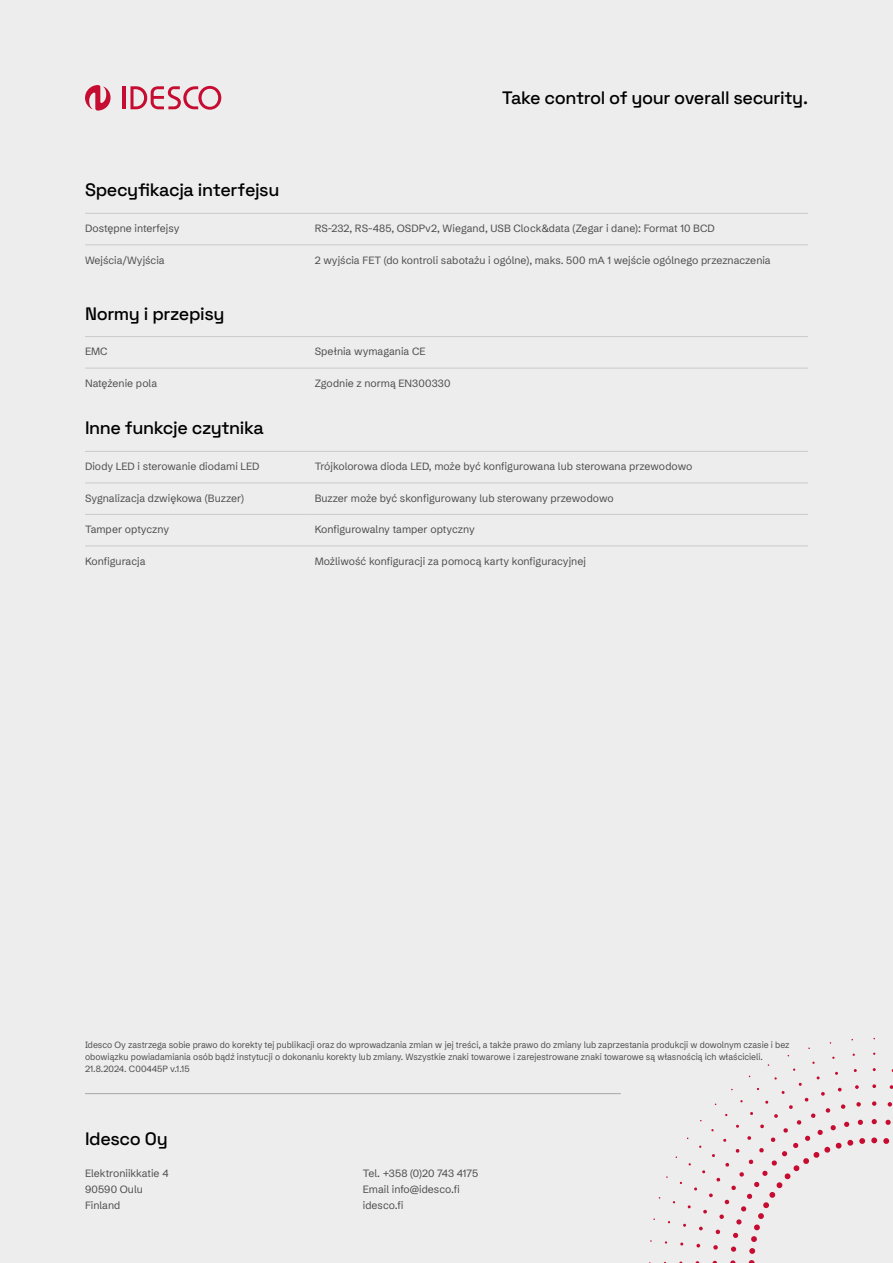
<style>
.page{position:relative;width:893px;height:1263px;background:#ededed}
.page>*{position:absolute;margin:0;border:0;box-sizing:border-box;transform-origin:0 0}
.t1{font:500 18px "Space Grotesk";letter-spacing:-.02em;color:#000}
.t2{font:10.5px/15.8px "Schibsted Grotesk";color:#4d4d4d}
.t3{font:9px/12px "Schibsted Grotesk";color:#4d4d4d;scale:.96 1}
</style>
<div class="page">
<svg style="left:85px;top:85px;width:26px;height:26px"></svg>
<hr style="left:122px;top:86px;width:3px;height:23px;background:#c60c30">
<svg style="left:130px;top:86px;width:91px;height:24px"></svg>
<svg style="left:872px;top:1084px;width:4px;height:4px"></svg>
<svg style="left:890px;top:1085px;width:3px;height:4px"></svg>
<svg style="left:872px;top:1101px;width:4px;height:5px"></svg>
<svg style="left:887px;top:1102px;width:5px;height:5px"></svg>
<svg style="left:730px;top:1260px;width:5px;height:3px"></svg>
<svg style="left:872px;top:1119px;width:5px;height:5px"></svg>
<svg style="left:885px;top:1119px;width:6px;height:6px"></svg>
<svg style="left:749px;top:1260px;width:6px;height:3px"></svg>
<svg style="left:650px;top:1039px;width:215px;height:215px"></svg>
<svg style="left:871px;top:1137px;width:6px;height:6px"></svg>
<svg style="left:883px;top:1138px;width:6px;height:6px"></svg>
<hr style="left:85px;top:1093px;width:536px;height:1px;background:#a6a6a6">
<hr style="left:85px;top:213px;width:221px;height:1px;background:#cacaca">
<hr style="left:306px;top:213px;width:502px;height:1px;background:#cacaca">
<hr style="left:85px;top:244px;width:221px;height:1px;background:#cacaca">
<hr style="left:306px;top:244px;width:502px;height:1px;background:#cacaca">
<hr style="left:85px;top:336px;width:221px;height:1px;background:#cacaca">
<hr style="left:306px;top:336px;width:502px;height:1px;background:#cacaca">
<hr style="left:85px;top:368px;width:221px;height:1px;background:#cacaca">
<hr style="left:306px;top:368px;width:502px;height:1px;background:#cacaca">
<hr style="left:85px;top:451px;width:221px;height:1px;background:#cacaca">
<hr style="left:306px;top:451px;width:502px;height:1px;background:#cacaca">
<hr style="left:85px;top:482px;width:221px;height:1px;background:#cacaca">
<hr style="left:306px;top:482px;width:502px;height:1px;background:#cacaca">
<hr style="left:85px;top:514px;width:221px;height:1px;background:#cacaca">
<hr style="left:306px;top:514px;width:502px;height:1px;background:#cacaca">
<hr style="left:85px;top:545px;width:221px;height:1px;background:#cacaca">
<hr style="left:306px;top:545px;width:502px;height:1px;background:#cacaca">
<h1 class="t1" style="left:502px;top:85px;width:307px">Take control of your overall security.</h1>
<h1 class="t1" style="left:85px;top:177px;width:196px">Specyfikacja interfejsu</h1>
<p class="t2" style="left:85px;top:219px;width:96px">Dostępne interfejsy</p>
<p class="t2" style="left:315px;top:219px;width:402px">RS-232, RS-485, OSDPv2, Wiegand, USB Clock&amp;data (Zegar i dane): Format 10 BCD</p>
<p class="t2" style="left:85px;top:251px;width:81px">Wejścia/Wyjścia</p>
<p class="t2" style="left:315px;top:251px;width:458px">2 wyjścia FET (do kontroli sabotażu i ogólne), maks. 500 mA 1 wejście ogólnego przeznaczenia</p>
<h1 class="t1" style="left:85px;top:300px;width:141px">Normy i przepisy</h1>
<p class="t2" style="left:85px;top:342px;width:24px">EMC</p>
<p class="t2" style="left:315px;top:342px;width:112px">Spełnia wymagania CE</p>
<p class="t2" style="left:85px;top:374px;width:74px">Natężenie pola</p>
<p class="t2" style="left:315px;top:374px;width:137px">Zgodnie z normą EN300330</p>
<h1 class="t1" style="left:85px;top:415px;width:180px">Inne funkcje czytnika</h1>
<p class="t2" style="left:85px;top:457px;width:176px">Diody LED i sterowanie diodami LED</p>
<p class="t2" style="left:315px;top:457px;width:379px">Trójkolorowa dioda LED, może być konfigurowana lub sterowana przewodowo</p>
<p class="t2" style="left:85px;top:489px;width:161px">Sygnalizacja dzwiękowa (Buzzer)</p>
<p class="t2" style="left:315px;top:489px;width:301px">Buzzer może być skonfigurowany lub sterowany przewodowo</p>
<p class="t2" style="left:85px;top:520px;width:86px">Tamper optyczny</p>
<p class="t2" style="left:315px;top:520px;width:162px">Konfigurowalny tamper optyczny</p>
<p class="t2" style="left:85px;top:552px;width:62px">Konfiguracja</p>
<p class="t2" style="left:315px;top:552px;width:273px">Możliwość konfiguracji za pomocą karty konfiguracyjnej</p>
<p class="t3" style="left:85px;top:1037px;width:735px">Idesco Oy zastrzega sobie prawo do korekty tej publikacji oraz do wprowadzania zmian w jej treści, a także prawo do zmiany lub zaprzestania produkcji w dowolnym czasie i bez obowiązku powiadamiania osób bądź instytucji o dokonaniu korekty lub zmiany. Wszystkie znaki towarowe i zarejestrowane znaki towarowe są własnością ich właścicieli.<br>21.8.2024. C00445P v.1.15</p>
<h1 class="t1" style="left:85px;top:1125px;width:84px">Idesco Oy</h1>
<p class="t2" style="left:85px;top:1164px;width:85px">Elektroniikkatie 4<br>90590 Oulu<br>Finland</p>
<p class="t2" style="left:363px;top:1164px;width:117px">Tel. +358 (0)20 743 4175<br>Email info@idesco.fi idesco.fi</p>
</div>
